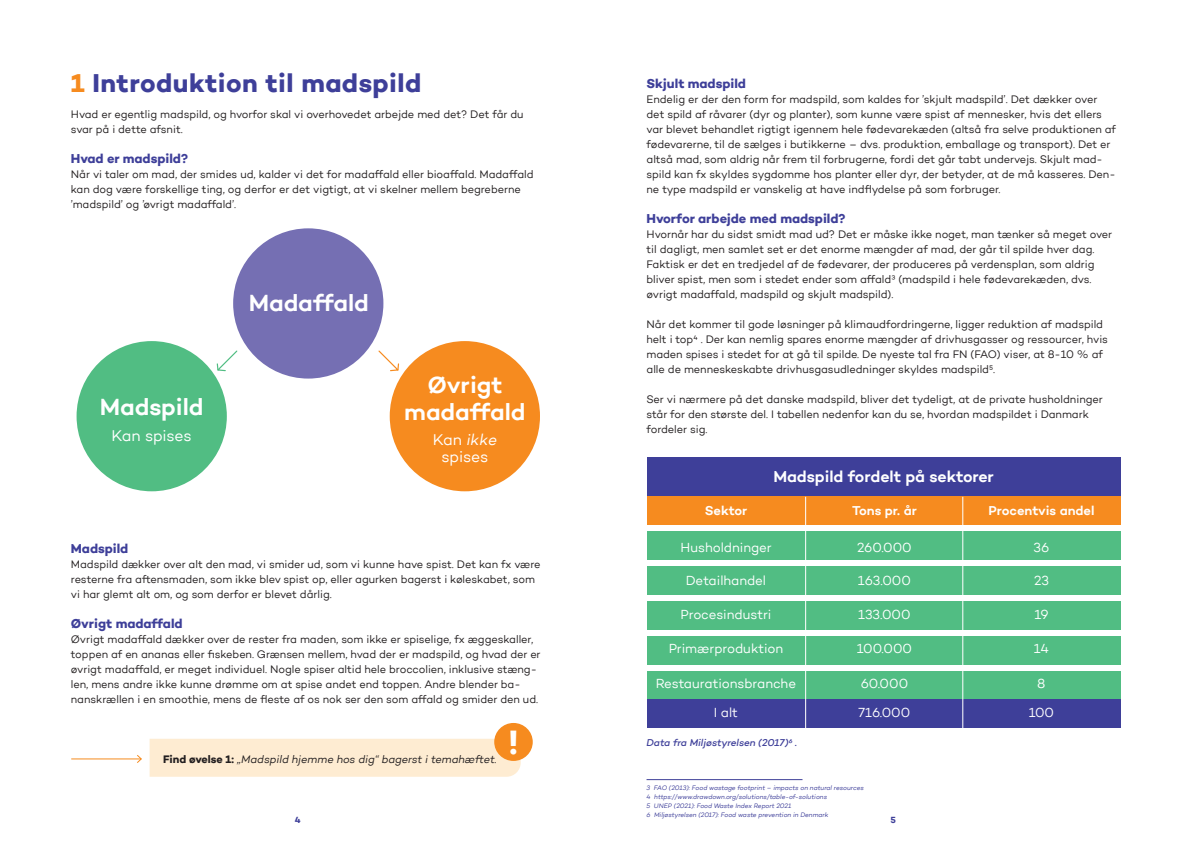
<style>
.page{position:relative;width:1191px;height:842px;background:#fff}
.page>*{position:absolute;margin:0;border:0;box-sizing:border-box;transform-origin:0 0}
.t1{font:700 34px "Campton";color:#fff}
.t2{font:700 26px "Campton";letter-spacing:.02em;color:#3e3f99}
.t3{font:600 24.1px/26.5px "Campton";letter-spacing:-.005em;color:#fff;text-align:center}
.t4{font:600 16.3px "Campton";letter-spacing:-.01em;color:#fff}
.t5{font:15.7px/16.9px "Campton";letter-spacing:-.01em;color:#fff;text-align:center}
.t6{font:13.3px "Campton";color:#fff}
.t7{font:600 13.3px "Campton";letter-spacing:-.005em;color:#fff}
.t8{font:700 13px "Campton";letter-spacing:-.005em;color:#3e3f99}
.t9{font:11px/15px "Campton";letter-spacing:-.005em;color:#231f20}
.t10{font:italic 11px "Campton";letter-spacing:-.005em;color:#231f20}
.t11{font:italic 500 10px "Campton";letter-spacing:-.01em;color:#3e3f99}
.t12{font:700 9px "Campton";color:#3e3f99}
.t13{font:italic 6.5px/9px "Campton";letter-spacing:-.01em;color:#3e3f99}
.s1{color:#f68b1f}
.s2{font-style:italic}
.s3{font-family:"Campton Book 2"}
.s4{font-weight:700;font-style:normal}
.s5{font-family:"Campton Medium Italic 2";font-weight:400;font-style:normal}
</style>
<div class="page">
<div style="left:77px;top:341px;width:150px;height:150px;background:#51bd83;border-radius:50%"></div>
<div style="left:390px;top:341px;width:150px;height:150px;background:#f68b1f;border-radius:50%"></div>
<div style="left:233px;top:228px;width:150px;height:151px;background:#756fb3;border-radius:50%"></div>
<svg style="left:216px;top:350px;width:22px;height:22px"></svg>
<svg style="left:378px;top:350px;width:22px;height:22px"></svg>
<div style="left:150px;top:739px;width:371px;height:38px;background:#feecd2"></div>
<div style="left:647px;top:457px;width:473px;height:40px;background:#3e3f99"></div>
<div style="left:647px;top:496px;width:473px;height:28px;background:#f68b1f"></div>
<div style="left:647px;top:531px;width:473px;height:28px;background:#51bd83"></div>
<div style="left:647px;top:566px;width:473px;height:28px;background:#51bd83"></div>
<div style="left:647px;top:601px;width:473px;height:28px;background:#51bd83"></div>
<div style="left:647px;top:636px;width:473px;height:28px;background:#51bd83"></div>
<div style="left:647px;top:671px;width:473px;height:28px;background:#51bd83"></div>
<div style="left:647px;top:700px;width:473px;height:28px;background:#3e3f99"></div>
<hr style="left:805px;top:497px;width:1px;height:232px;background:#fff">
<hr style="left:962px;top:497px;width:1px;height:232px;background:#fff">
<hr style="left:71px;top:758px;width:70px;height:1px;background:#f68b1f">
<svg style="left:136px;top:755px;width:6px;height:8px"></svg>
<div style="left:494px;top:723px;width:39px;height:38px;background:#f68b1f;border-radius:50%"></div>
<hr style="left:646px;top:779px;width:156px;height:1px;background:#3e3f99">
<h1 class="t2" style="left:71px;top:66px;width:352px"><span class="s1">1</span> Introduktion til madspild</h1>
<p class="t9" style="left:71px;top:107px;width:454px">Hvad er egentlig madspild, og hvorfor skal vi overhovedet arbejde med det? Det får du svar på i dette afsnit.</p>
<h2 class="t8" style="left:71px;top:151px;width:119px">Hvad er madspild?</h2>
<p class="t9" style="left:71px;top:167px;width:464px">Når vi taler om mad, der smides ud, kalder vi det for madaffald eller bioaffald. Madaffald kan dog være forskellige ting, og derfor er det vigtigt, at vi skelner mellem begreberne ’madspild’ og ’øvrigt madaffald’.</p>
<p class="t3" style="left:100px;top:393px;width:105px">Madspild</p>
<p class="t5" style="left:111px;top:427px;width:82px">Kan spises</p>
<p class="t3" style="left:249px;top:289px;width:121px">Madaffald</p>
<p class="t3" style="left:404px;top:371px;width:123px">Øvrigt madaffald</p>
<p class="t5" style="left:433px;top:431px;width:66px">Kan <span class="s2">ikke </span>spises</p>
<h2 class="t8" style="left:71px;top:541px;width:59px">Madspild</h2>
<p class="t9" style="left:71px;top:557px;width:471px">Madspild dækker over alt den mad, vi smider ud, som vi kunne have spist. Det kan fx være resterne fra aftensmaden, som ikke blev spist op, eller agurken bagerst i køleskabet, som vi har glemt alt om, og som derfor er blevet dårlig.</p>
<h2 class="t8" style="left:71px;top:616px;width:113px">Øvrigt madaffald</h2>
<p class="t9" style="left:71px;top:632px;width:471px">Øvrigt madaffald dækker over de rester fra maden, som ikke er spiselige, fx æggeskaller, <span class="s3">toppen af en ananas eller fiskeben. Grænsen mellem, hvad der er madspild, og hvad der er </span>øvrigt madaffald, er meget individuel. Nogle spiser altid hele broccolien, inklusive stæng&shy;len, mens andre ikke kunne drømme om at spise andet end toppen. Andre blender ba&shy;<span class="s3">nanskrællen i en smoothie, mens de fleste af os nok ser den som affald og smider den ud.</span></p>
<p class="t10" style="left:163px;top:753px;width:335px"><span class="s4">Find øvelse 1:</span> „Madspild hjemme hos dig“ bagerst i temahæftet.</p>
<h1 class="t1" style="left:508px;top:721px;width:12px">!</h1>
<h2 class="t8" style="left:646px;top:76px;width:101px">Skjult madspild</h2>
<p class="t9" style="left:646px;top:92px;width:471px">Endelig er der den form for madspild, som kaldes for ’skjult madspild’. Det dækker over det spild af råvarer (dyr og planter), som kunne være spist af mennesker, hvis det ellers var blevet behandlet rigtigt igennem hele fødevarekæden (altså fra selve produktionen af fødevarerne, til de sælges i butikkerne – dvs. produktion, emballage og transport). Det er altså mad, som aldrig når frem til forbrugerne, fordi det går tabt undervejs. Skjult mad&shy;spild kan fx skyldes sygdomme hos planter eller dyr, der betyder, at de må kasseres. Den&shy;<span class="s3">ne type madspild er vanskelig at have indflydelse på som forbruger.</span></p>
<h2 class="t8" style="left:646px;top:211px;width:200px">Hvorfor arbejde med madspild?</h2>
<p class="t9" style="left:646px;top:227px;width:467px">Hvornår har du sidst smidt mad ud? Det er måske ikke noget, man tænker så meget over til dagligt, men samlet set er det enorme mængder af mad, der går til spilde hver dag.<br>Faktisk er det en tredjedel af de fødevarer, der produceres på verdensplan, som aldrig bliver spist, men som i stedet ender som affald<span class="s3">3</span> (madspild i hele fødevarekæden, dvs. øvrigt madaffald, madspild og skjult madspild).</p>
<p class="t9" style="left:646px;top:317px;width:463px">Når det kommer til gode løsninger på klimaudfordringerne, ligger reduktion af madspild helt i top<span class="s3">4</span> . Der kan nemlig spares enorme mængder af drivhusgasser og ressourcer, hvis maden spises i stedet for at gå til spilde. De nyeste tal fra FN (FAO) viser, at 8-10 % af alle de menneskeskabte drivhusgasudledninger skyldes madspild<span class="s3">5</span>.</p>
<p class="t9" style="left:646px;top:392px;width:457px">Ser vi nærmere på det danske madspild, bliver det tydeligt, at de private husholdninger står for den største del. I tabellen nedenfor kan du se, hvordan madspildet i Danmark fordeler sig.</p>
<p class="t4" style="left:773px;top:466px;width:222px">Madspild fordelt på sektorer</p>
<p class="t7" style="left:705px;top:502px;width:44px">Sektor</p>
<p class="t7" style="left:852px;top:502px;width:66px">Tons pr. år</p>
<p class="t7" style="left:988px;top:502px;width:108px">Procentvis andel</p>
<p class="t6" style="left:680px;top:539px;width:93px">Husholdninger</p>
<p class="t6" style="left:857px;top:539px;width:56px">260.000</p>
<p class="t6" style="left:1033px;top:539px;width:17px">36</p>
<p class="t6" style="left:686px;top:572px;width:82px">Detailhandel</p>
<p class="t6" style="left:858px;top:572px;width:54px">163.000</p>
<p class="t6" style="left:1034px;top:572px;width:16px">23</p>
<p class="t6" style="left:680px;top:606px;width:92px">Procesindustri</p>
<p class="t6" style="left:858px;top:606px;width:54px">133.000</p>
<p class="t6" style="left:1034px;top:606px;width:16px">19</p>
<p class="t6" style="left:668px;top:640px;width:116px">Primærproduktion</p>
<p class="t6" style="left:857px;top:640px;width:57px">100.000</p>
<p class="t6" style="left:1034px;top:640px;width:17px">14</p>
<p class="t6" style="left:656px;top:675px;width:142px">Restaurationsbranche</p>
<p class="t6" style="left:860px;top:675px;width:49px">60.000</p>
<p class="t6" style="left:1037px;top:675px;width:10px">8</p>
<p class="t6" style="left:714px;top:704px;width:26px">I alt</p>
<p class="t6" style="left:858px;top:704px;width:53px">716.000</p>
<p class="t6" style="left:1028px;top:704px;width:27px">100</p>
<p class="t11" style="left:646px;top:737px;width:152px">Data fra Miljøstyrelsen (2017)<span class="s5">6</span> .</p>
<p class="t13" style="left:646px;top:783px;width:219px">3 FAO (2013): Food wastage footprint – impacts on natural resources 4 https://www.drawdown.org/solutions/table-of-solutions<br>5 UNEP (2021): Food Waste Index Report 2021<br>6 Miljøstyrelsen (2017): Food waste prevention in Denmark</p>
<p class="t12" style="left:295px;top:815px;width:7px">4</p>
<p class="t12" style="left:890px;top:815px;width:7px">5</p>
</div>
